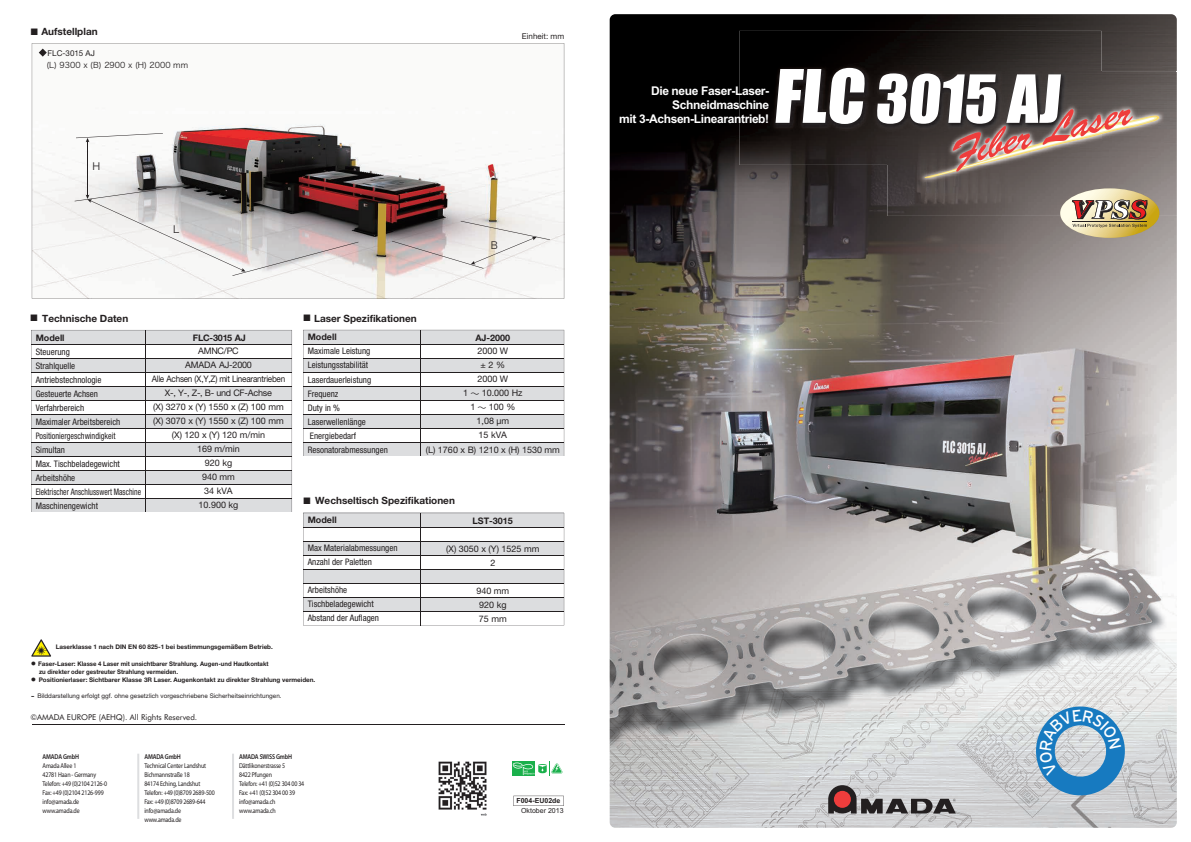
<style>
.page{position:relative;width:1191px;height:842px;background:#fff}
.page>*{position:absolute;margin:0;border:0;box-sizing:border-box;transform-origin:0 0}
.t1{font:700 12px/14px "Arial";letter-spacing:-.03em;color:#fff;text-align:right}
.t2{font:700 10px "Helvetica Neue";color:#231f20}
.t3{font:10px "Hira Kaku Pro W3 90 pv RKSJ H";color:#231f20}
.t4{font:condensed 9px/14px "Helvetica Neue";color:#231f20}
.t5{font:9px/14px "Helvetica Neue";color:#231f20;text-align:center}
.t6{font:700 9px "Helvetica Neue";color:#231f20}
.t7{font:700 9px "Helvetica Neue";letter-spacing:-.025em;color:#231f20}
.t8{font:8px "Futura BT";color:#231f20}
.t9{font:8px "Hira Kaku Pro W3 90 pv RKSJ H";color:#231f20}
.t10{font:8px "Helvetica Neue";color:#231f20}
.t11{font:7px/9px "Myriad Pro";letter-spacing:-.025em;color:#231f20;scale:.85 1}
.t12{font:600 7px "Myriad Pro";letter-spacing:-.025em;color:#231f20;scale:.85 1}
.t13{font:7px "Arial";color:#231f20}
.t14{font:700 7px "Arial";color:#231f20}
.t15{font:700 6.3px/7.6px "Helvetica Neue";color:#231f20}
.t16{font:6.3px "Helvetica Neue";letter-spacing:.005em;color:#231f20}
.s1{font-family:"Arial";font-size:14px}
.s2{font-family:"Hira Kaku Pro W3 90 pv RKSJ H"}
.s3{font-family:"Arial";font-size:9px}
.s4{font-family:"Arial";font-size:10px}
</style>
<div class="page">
<img style="left:609px;top:14px;width:567px;height:814px">
<img style="left:739px;top:31px;width:362px;height:134px">
<img style="left:887px;top:72px;width:290px;height:144px">
<svg style="left:775px;top:68px;width:89px;height:56px"></svg>
<svg style="left:877px;top:73px;width:283px;height:105px"></svg>
<svg style="left:1060px;top:188px;width:99px;height:50px;background:#b9a581"></svg>
<hr style="left:32px;top:724px;width:532px;height:1px;background:#231f20">
<svg style="left:513px;top:796px;width:51px;height:10px"></svg>
<svg style="left:303px;top:513px;width:261px;height:112px"></svg>
<hr style="left:303px;top:611px;width:261px;height:1px;background:#231f20">
<hr style="left:303px;top:597px;width:261px;height:1px;background:#231f20">
<hr style="left:303px;top:583px;width:261px;height:1px;background:#231f20">
<hr style="left:303px;top:569px;width:261px;height:1px;background:#231f20">
<hr style="left:303px;top:555px;width:261px;height:1px;background:#231f20">
<hr style="left:303px;top:541px;width:261px;height:1px;background:#231f20">
<hr style="left:303px;top:527px;width:261px;height:1px;background:#231f20">
<hr style="left:420px;top:513px;width:1px;height:112px;background:#231f20">
<svg style="left:303px;top:330px;width:261px;height:126px"></svg>
<hr style="left:303px;top:442px;width:261px;height:1px;background:#231f20">
<hr style="left:303px;top:428px;width:261px;height:1px;background:#231f20">
<hr style="left:303px;top:414px;width:261px;height:1px;background:#231f20">
<hr style="left:303px;top:400px;width:261px;height:1px;background:#231f20">
<hr style="left:303px;top:386px;width:261px;height:1px;background:#231f20">
<hr style="left:303px;top:372px;width:261px;height:1px;background:#231f20">
<hr style="left:303px;top:358px;width:261px;height:1px;background:#231f20">
<hr style="left:303px;top:344px;width:261px;height:1px;background:#231f20">
<hr style="left:420px;top:330px;width:1px;height:140px;background:#231f20">
<svg style="left:31px;top:330px;width:261px;height:182px;fill:#dcdddf"></svg>
<hr style="left:31px;top:498px;width:261px;height:1px;background:#231f20">
<hr style="left:31px;top:484px;width:261px;height:1px;background:#231f20">
<hr style="left:31px;top:470px;width:261px;height:1px;background:#231f20">
<hr style="left:31px;top:456px;width:261px;height:1px;background:#231f20">
<hr style="left:31px;top:442px;width:261px;height:1px;background:#231f20">
<hr style="left:31px;top:428px;width:261px;height:1px;background:#231f20">
<hr style="left:31px;top:414px;width:261px;height:1px;background:#231f20">
<hr style="left:31px;top:400px;width:261px;height:1px;background:#231f20">
<hr style="left:31px;top:386px;width:261px;height:1px;background:#231f20">
<hr style="left:31px;top:372px;width:261px;height:1px;background:#231f20">
<hr style="left:31px;top:358px;width:261px;height:1px;background:#231f20">
<hr style="left:31px;top:344px;width:261px;height:1px;background:#231f20">
<hr style="left:145px;top:330px;width:1px;height:210px;background:#231f20">
<svg style="left:31px;top:639px;width:20px;height:18px"></svg>
<svg style="left:32px;top:43px;width:532px;height:255px"></svg>
<svg style="left:392px;top:221px;width:158px;height:48px"></svg>
<hr style="left:87px;top:141px;width:1px;height:55px;background:#231f20">
<svg style="left:75px;top:188px;width:283px;height:88px"></svg>
<svg style="left:76px;top:133px;width:87px;height:9px"></svg>
<svg style="left:39px;top:49px;width:8px;height:8px"></svg>
<svg style="left:828px;top:785px;width:128px;height:28px;background:#918587"></svg>
<div style="left:301px;top:456px;width:271px;height:30px;background:#fff"></div>
<div style="left:26px;top:512px;width:271px;height:50px;background:#fff"></div>
<img style="left:438px;top:761px;width:49px;height:55px">
<div style="left:512px;top:761px;width:23px;height:14px;background:#1ab04b"></div>
<svg style="left:513px;top:762px;width:50px;height:14px"></svg>
<hr style="left:137px;top:754px;width:2px;height:65px;background:#dddee0">
<hr style="left:232px;top:754px;width:2px;height:65px;background:#dddee0">
<svg style="left:1031px;top:702px;width:98px;height:98px;background:#83aecd"></svg>
<p class="t2" style="left:30px;top:25px;width:69px"><span class="s1">■</span> Aufstellplan</p>
<p class="t10" style="left:48px;top:48px;width:49px">FLC-3015 AJ</p>
<p class="t9" style="left:38px;top:57px;width:151px">　(L) 9300 x (B) 2900 x (H) 2000 mm</p>
<p class="t10" style="left:522px;top:32px;width:44px">Einheit: mm</p>
<p class="t3" style="left:93px;top:157px;width:9px">H</p>
<p class="t3" style="left:173px;top:221px;width:8px">L</p>
<p class="t3" style="left:491px;top:236px;width:9px">B</p>
<p class="t2" style="left:30px;top:312px;width:100px"><span class="s1">■</span> Technische Daten</p>
<p class="t6" style="left:36px;top:332px;width:30px">Modell</p>
<p class="t4" style="left:36px;top:344px;width:107px">Steuerung<br>Strahlquelle<br>Antriebstechnologie<br>Gesteuerte Achsen<br>Verfahrbereich<br>Maximaler Arbeitsbereich<br>Positioniergeschwindigkeit<br>Simultan<br>Max. Tischbeladegewicht<br>Arbeitshöhe<br>Elektrischer Anschlusswert Maschine<br>Maschinengewicht</p>
<p class="t5" style="left:152px;top:343px;width:135px">AMNC/PC<br>AMADA AJ-2000<br>Alle Achsen (X,Y,Z) mit Linearantrieben<br>X-, Y-, Z-, B- und CF-Achse<br>(X) 3270 x (Y) 1550 x (Z) 100 mm (X) 3070 x (Y) 1550 x (Z) 100 mm (X) 120 x (Y) 120 m/min<br>169 m/min<br>920 kg<br>940 mm<br>34 kVA<br>10.900 kg</p>
<p class="t7" style="left:193px;top:332px;width:54px">FLC-3015 AJ</p>
<p class="t2" style="left:303px;top:312px;width:115px"><span class="s1">■</span> Laser Spezifikationen</p>
<p class="t6" style="left:308px;top:332px;width:30px">Modell</p>
<p class="t4" style="left:308px;top:344px;width:82px">Maximale Leistung<br>Leistungsstabilität<br>Laserdauerleistung<br>Frequenz<br>Duty in %<br>Laserwellenlänge<br>Energiebedarf<br>Resonatorabmessungen</p>
<p class="t5" style="left:426px;top:344px;width:136px">2000 W<br>± 2 %<br>2000 W<br>1 <span class="s2">～</span> 10.000 Hz<br>1 <span class="s2">～</span> 100 %<br>1,08 µm<br>15 kVA<br>(L) 1760 x B) 1210 x (H) 1530 mm</p>
<p class="t6" style="left:475px;top:332px;width:36px">AJ-2000</p>
<p class="t2" style="left:303px;top:494px;width:154px"><span class="s1">■</span> Wechseltisch Spezifikationen</p>
<p class="t6" style="left:308px;top:514px;width:30px">Modell</p>
<p class="t4" style="left:308px;top:541px;width:91px">Max Materialabmessungen<br>Anzahl der Paletten</p>
<p class="t4" style="left:308px;top:583px;width:73px">Arbeitshöhe<br>Tischbeladegewicht<br>Abstand der Auflagen</p>
<p class="t6" style="left:472px;top:515px;width:42px">LST-3015</p>
<p class="t5" style="left:446px;top:542px;width:95px">(X) 3050 x (Y) 1525 mm<br>2</p>
<p class="t5" style="left:476px;top:584px;width:34px;text-align:left">940 mm<br>920 kg<br>75 mm</p>
<p class="t15" style="left:56px;top:642px;width:218px">Laserklasse 1 nach DIN EN 60 825-1 bei bestimmungsgemäßem Betrieb.</p>
<p class="t15" style="left:39px;top:660px;width:231px;text-indent:-8px"><span class="s3">●</span> Faser-Laser: Klasse 4 Laser mit unsichtbarer Strahlung. Augen-und Hautkontakt zu direkter oder gestreuter Strahlung vermeiden.</p>
<p class="t15" style="left:31px;top:676px;width:286px"><span class="s3">●</span> Positionierlaser: Sichtbarer Klasse 3R Laser. Augenkontakt zu direkter Strahlung vermeiden.</p>
<p class="t16" style="left:31px;top:692px;width:252px"><span class="s4">-</span> Bilddarstellung erfolgt ggf. ohne gesetzlich vorgeschriebene Sicherheitseinrichtungen.</p>
<p class="t8" style="left:30px;top:713px;width:168px">©AMADA EUROPE (AEHQ). All Rights Reserved.</p>
<p class="t12" style="left:43px;top:752px;width:45px">AMADA GmbH</p>
<p class="t11" style="left:43px;top:761px;width:78px">Amada Allee 1<br>42781 Haan - Germany<br>Telefon: +49 (0)2104 2126-0<br>Fax: +49 (0)2104 2126-999 info@amada.de www.amada.de</p>
<p class="t12" style="left:144px;top:752px;width:45px">AMADA GmbH</p>
<p class="t11" style="left:144px;top:761px;width:84px">Technical Center Landshut<br>Bichmannstraße 18<br>84174 Eching, Landshut<br>Telefon: +49 (0)8709 2689-500<br>Fax: +49 (0)8709 2689-644 info@amada.de www.amada.de</p>
<p class="t12" style="left:239px;top:752px;width:64px">AMADA SWISS GmbH</p>
<p class="t11" style="left:239px;top:761px;width:78px">Dättlikonerstrasse 5<br>8422 Pfungen<br>Telefon: +41 (0)52 304 00 34<br>Fax: +41 (0)52 304 00 39 info@amada.ch www.amada.ch</p>
<p class="t14" style="left:516px;top:796px;width:45px">F004-EU02de</p>
<p class="t13" style="left:521px;top:807px;width:44px">Oktober 2013</p>
<h1 class="t1" style="left:619px;top:84px;width:152px">Die neue Faser-Laser-<br>Schneidmaschine<br>mit 3-Achsen-Linearantrieb!</h1>
</div>
